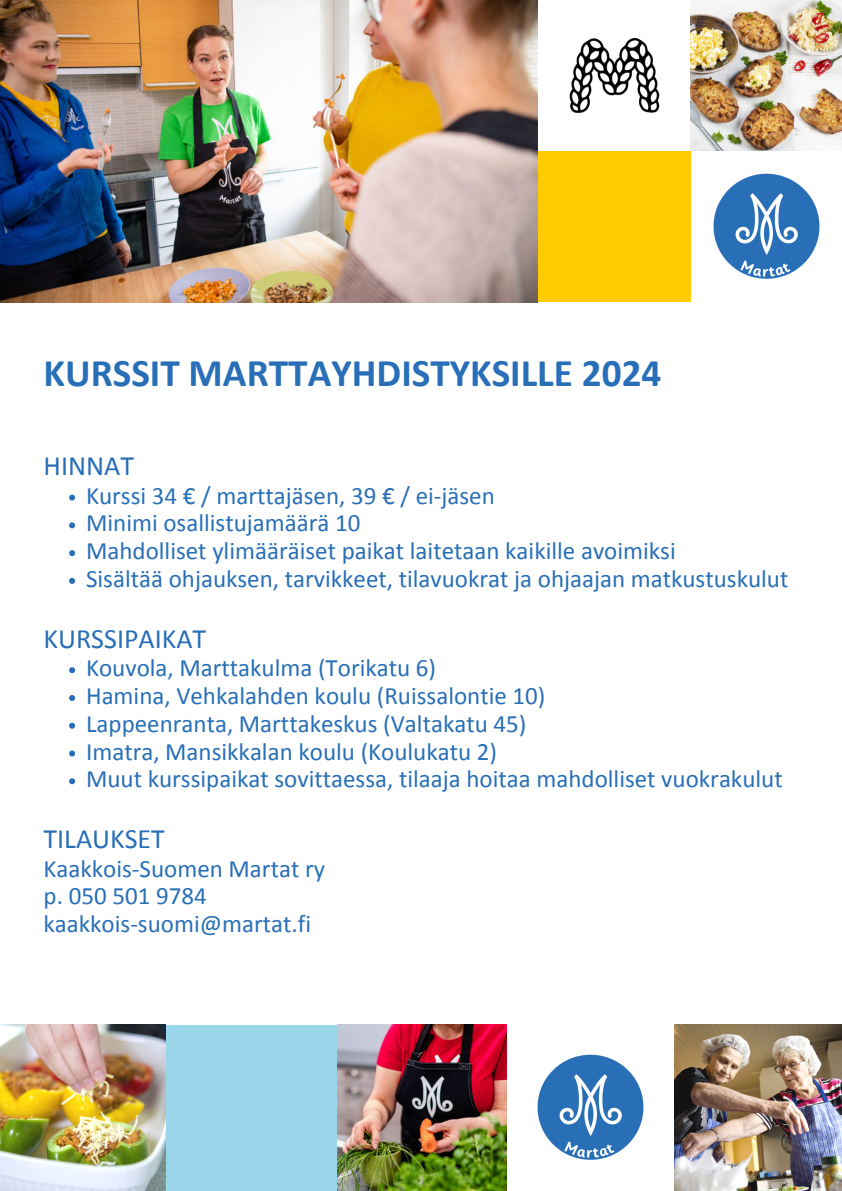
<style>
.page{position:relative;width:842px;height:1191px;background:#fff}
.page>*{position:absolute;margin:0;border:0;box-sizing:border-box;transform-origin:0 0}
.t1{font:700 39.2px "Calibri";color:#286fb7}
.t2{font:28px "Calibri";color:#286fb7}
.t3{font:25px "Calibri";color:#286fb7}
</style>
<div class="page">
<img style="left:0;top:0;width:538px;height:302px">
<div style="left:165px;top:1024px;width:177px;height:166px;background:#99d6ea"></div>
<img style="left:338px;top:1024px;width:168px;height:166px">
<img style="left:690px;top:0;width:152px;height:151px">
<img style="left:674px;top:1024px;width:168px;height:166px">
<img style="left:537px;top:1054px;width:107px;height:106px">
<div style="left:538px;top:151px;width:152px;height:151px;background:#fecb00"></div>
<img style="left:0;top:1024px;width:165px;height:166px">
<img style="left:569px;top:37px;width:91px;height:76px">
<svg style="left:69px;top:494px;width:6px;height:6px"></svg>
<svg style="left:69px;top:522px;width:6px;height:6px"></svg>
<svg style="left:69px;top:550px;width:6px;height:6px"></svg>
<svg style="left:69px;top:578px;width:6px;height:6px"></svg>
<svg style="left:69px;top:667px;width:6px;height:6px"></svg>
<svg style="left:69px;top:695px;width:6px;height:6px"></svg>
<svg style="left:69px;top:722px;width:6px;height:6px"></svg>
<svg style="left:69px;top:750px;width:6px;height:6px"></svg>
<svg style="left:69px;top:778px;width:6px;height:6px"></svg>
<img style="left:713px;top:173px;width:107px;height:106px">
<p class="t1" style="left:44px;top:357px;width:619px">KURSSIT MARTTAYHDISTYKSILLE 2024</p>
<p class="t2" style="left:44px;top:454px;width:92px">HINNAT</p>
<p class="t3" style="left:86px;top:485px;width:410px">Kurssi 34 € / marttajäsen, 39 € / ei-jäsen</p>
<p class="t3" style="left:86px;top:512px;width:276px">Minimi osallistujamäärä 10</p>
<p class="t3" style="left:86px;top:540px;width:591px">Mahdolliset ylimääräiset paikat laitetaan kaikille avoimiksi</p>
<p class="t3" style="left:86px;top:568px;width:704px">Sisältää ohjauksen, tarvikkeet, tilavuokrat ja ohjaajan matkustuskulut</p>
<p class="t2" style="left:44px;top:626px;width:164px">KURSSIPAIKAT</p>
<p class="t3" style="left:86px;top:657px;width:352px">Kouvola, Marttakulma (Torikatu 6)</p>
<p class="t3" style="left:86px;top:685px;width:461px">Hamina, Vehkalahden koulu (Ruissalontie 10)</p>
<p class="t3" style="left:86px;top:713px;width:442px">Lappeenranta, Marttakeskus (Valtakatu 45)</p>
<p class="t3" style="left:86px;top:740px;width:413px">Imatra, Mansikkalan koulu (Koulukatu 2)</p>
<p class="t3" style="left:86px;top:768px;width:698px">Muut kurssipaikat sovittaessa, tilaaja hoitaa mahdolliset vuokrakulut</p>
<p class="t2" style="left:44px;top:827px;width:123px">TILAUKSET</p>
<p class="t3" style="left:44px;top:857px;width:283px">Kaakkois-Suomen Martat ry</p>
<p class="t3" style="left:44px;top:885px;width:165px">p. 050 501 9784</p>
<p class="t3" style="left:44px;top:913px;width:269px">kaakkois-suomi@martat.fi</p>
</div>
